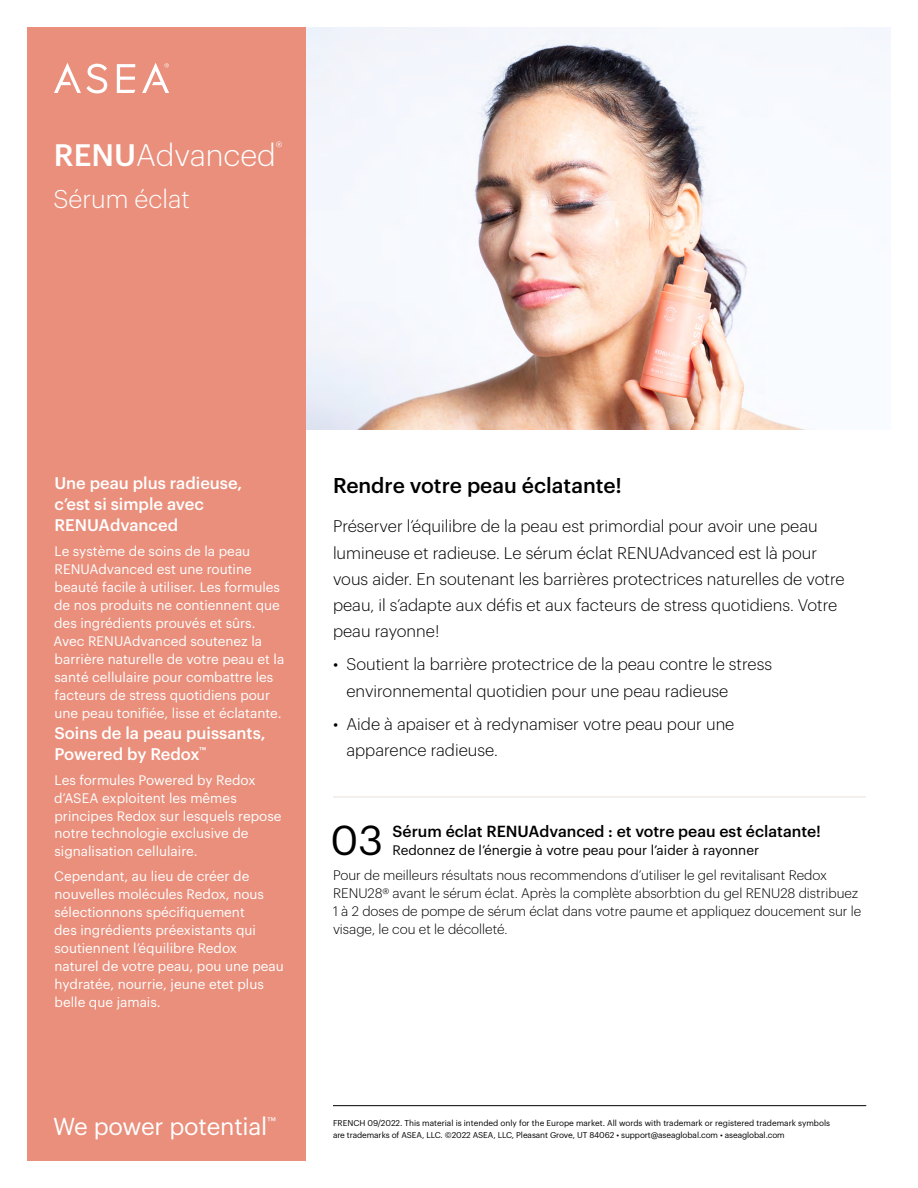
<style>
.page{position:relative;width:918px;height:1188px;background:#fff}
.page>*{position:absolute;margin:0;border:0;box-sizing:border-box;transform-origin:0 0}
.t1{font:40.95px "Graphik";color:#000}
.t2{font:300 30.45px "Graphik";color:#fff}
.t3{font:300 25.05px "Graphik";color:#fff}
.t4{font:24px "Graphik";letter-spacing:-.01em;color:#fff}
.t5{font:500 21px "Graphik";color:#000}
.t6{font:300 16.5px/26.2px "Graphik";color:#000}
.t7{font:500 16.5px/21px "Graphik";color:#fff}
.t8{font:500 15.75px "Graphik";color:#000}
.t9{font:13.5px/18px "Graphik";color:#fff}
.t10{font:300 13.5px/18px "Graphik";color:#000}
.t11{font:13.5px "Graphik";color:#000}
.t12{font:300 13.05px "Graphik";color:#fff}
.t13{font:8.25px/12px "Graphik";letter-spacing:-.005em;color:#000}
.s1{font-weight:500}
</style>
<div class="page">
<hr style="left:333px;top:1105px;width:533px;height:1px;background:#000">
<div style="left:27px;top:27px;width:279px;height:1134px;background:#e98f7c"></div>
<svg style="left:54px;top:63px;width:53px;height:30px"></svg>
<svg style="left:117px;top:64px;width:18px;height:29px"></svg>
<svg style="left:142px;top:63px;width:27px;height:30px"></svg>
<img style="left:306px;top:27px;width:585px;height:403px">
<hr style="left:333px;top:796px;width:533px;height:2px;background:#efeae7">
<h2 class="t2" style="left:54px;top:133px;width:223px"><span class="s1">RENU</span>Advanced</h2>
<p class="t12" style="left:276px;top:137px;width:8px">®</p>
<h3 class="t3" style="left:53px;top:181px;width:138px">Sérum éclat</h3>
<p class="t7" style="left:54px;top:471px;width:190px">Une peau plus radieuse, c’est si simple avec<br>RENUAdvanced</p>
<p class="t9" style="left:54px;top:541px;width:232px">Le système de soins de la peau RENUAdvanced est une routine beauté facile à utiliser. Les formules de nos produits ne contiennent que des ingrédients prouvés et sûrs.<br>Avec RENUAdvanced soutenez la barrière naturelle de votre peau et la santé cellulaire pour combattre les facteurs de stress quotidiens pour une peau tonifiée, lisse et éclatante.</p>
<p class="t7" style="left:54px;top:721px;width:213px">Soins de la peau puissants,<br>Powered by Redox<sup>™</sup></p>
<p class="t9" style="left:54px;top:770px;width:229px">Les formules Powered by Redox d’ASEA exploitent les mêmes principes Redox sur lesquels repose notre technologie exclusive de signalisation cellulaire.</p>
<p class="t9" style="left:54px;top:866px;width:231px">Cependant, au lieu de créer de nouvelles molécules Redox, nous sélectionnons spécifiquement<br>des ingrédients préexistants qui soutiennent l’équilibre Redox naturel de votre peau, pou une peau hydratée, nourrie, jeune etet plus belle que jamais.</p>
<h3 class="t5" style="left:333px;top:469px;width:291px">Rendre votre peau éclatante!</h3>
<p class="t6" style="left:333px;top:512px;width:513px">Préserver l’équilibre de la peau est primordial pour avoir une peau lumineuse et radieuse. Le sérum éclat RENUAdvanced est là pour vous aider. En soutenant les barrières protectrices naturelles de votre peau, il s’adapte aux défis et aux facteurs de stress quotidiens. Votre peau rayonne!</p>
<p class="t6" style="left:346px;top:650px;width:427px;text-indent:-13px">• Soutient la barrière protectrice de la peau contre le stress environnemental quotidien pour une peau radieuse</p>
<p class="t6" style="left:346px;top:709px;width:389px;text-indent:-13px">• Aide à apaiser et à redynamiser votre peau pour une apparence radieuse.</p>
<h1 class="t1" style="left:331px;top:809px;width:54px">03</h1>
<p class="t8" style="left:393px;top:819px;width:430px">Sérum éclat RENUAdvanced : et votre peau est éclatante!</p>
<p class="t11" style="left:393px;top:840px;width:368px">Redonnez de l’énergie à votre peau pour l’aider à rayonner</p>
<p class="t10" style="left:333px;top:865px;width:530px">Pour de meilleurs résultats nous recommendons d’utiliser le gel revitalisant Redox RENU28® avant le sérum éclat. Après la complète absorbtion du gel RENU28 distribuez 1 à 2 doses de pompe de sérum éclat dans votre paume et appliquez doucement sur le visage, le cou et le décolleté.</p>
<h3 class="t4" style="left:53px;top:1109px;width:224px">We power potential<sup>™</sup></h3>
<p class="t13" style="left:333px;top:1116px;width:499px">FRENCH 09/2022. This material is intended only for the Europe market. All words with trademark or registered trademark symbols are trademarks of ASEA, LLC. ©2022 ASEA, LLC, Pleasant Grove, UT 84062 • support@aseaglobal.com • aseaglobal.com</p>
</div>
